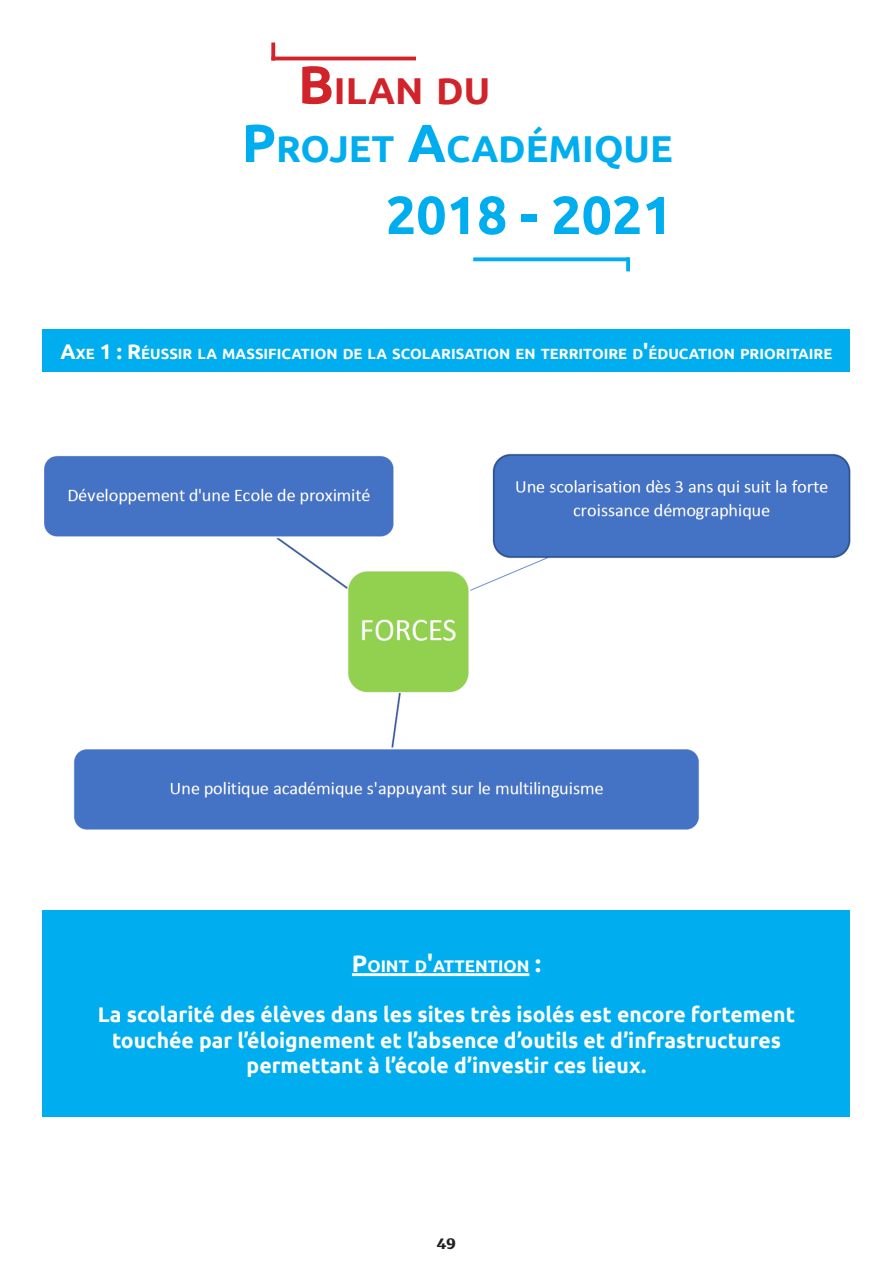
<style>
.page{position:relative;width:893px;height:1263px;background:#fff}
.page>*{position:absolute;margin:0;border:0;box-sizing:border-box;transform-origin:0 0}
.t1{font:700 53.55px "Ubuntu";color:#00aeef}
.t2{font:700 37.5px "Ubuntu";color:#00aeef}
.t3{font:700 37.5px "Ubuntu";color:#d1232a}
.t4{font:700 21.15px/25.3px "Ubuntu";color:#fff;text-align:center}
.t5{font:700 21px "Yrsa";color:#231f20}
.t6{font:700 16.8px "Ubuntu";color:#fff}
.t7{font:700 14.85px "Ubuntu";color:#fff}
.s1{font-size:53.55px}
.s2{font-size:21.15px}
.s3{font-size:24px}
</style>
<div class="page">
<svg style="left:473px;top:257px;width:153px;height:4px"></svg>
<svg style="left:626px;top:257px;width:4px;height:14px"></svg>
<hr style="left:271px;top:57px;width:145px;height:3px;background:#d1232a">
<svg style="left:271px;top:43px;width:4px;height:18px"></svg>
<div style="left:43px;top:330px;width:807px;height:42px;background:#00aeef"></div>
<img style="left:44px;top:453px;width:807px;height:377px">
<div style="left:43px;top:910px;width:807px;height:206px;background:#00aeef"></div>
<hr style="left:352px;top:973px;width:177px;height:3px;background:#fff">
<h2 class="t3" style="left:298px;top:68px;width:194px"><span class="s1">B</span>ILAN DU</h2>
<h2 class="t2" style="left:242px;top:126px;width:433px"><span class="s1">P</span>ROJET <span class="s1">A</span>CADÉMIQUE</h2>
<h1 class="t1" style="left:386px;top:182px;width:288px">2018 - 2021</h1>
<p class="t7" style="left:61px;top:345px;width:186px"><span class="s2">A</span>XE <span class="s2">1 : R</span>ÉUSSIR LA MASS</p>
<p class="t7" style="left:264px;top:345px;width:570px">IFICATION DE LA SCOLARISATION EN TERRITOIRE D<span class="s2">'</span>ÉDUCATION PRIORITAIRE</p>
<p class="t6" style="left:352px;top:955px;width:191px"><span class="s3">P</span>OINT D<span class="s3">'</span>ATTENTION <span class="s3">:</span></p>
<p class="t4" style="left:98px;top:1002px;width:699px">La scolarité des élèves dans les sites très isolés est encore fortement touchée par l’éloignement et l’absence d’outils et d’infrastructures permettant à l’école d’investir ces lieux.</p>
<p class="t5" style="left:437px;top:1231px;width:21px">49</p>
</div>
